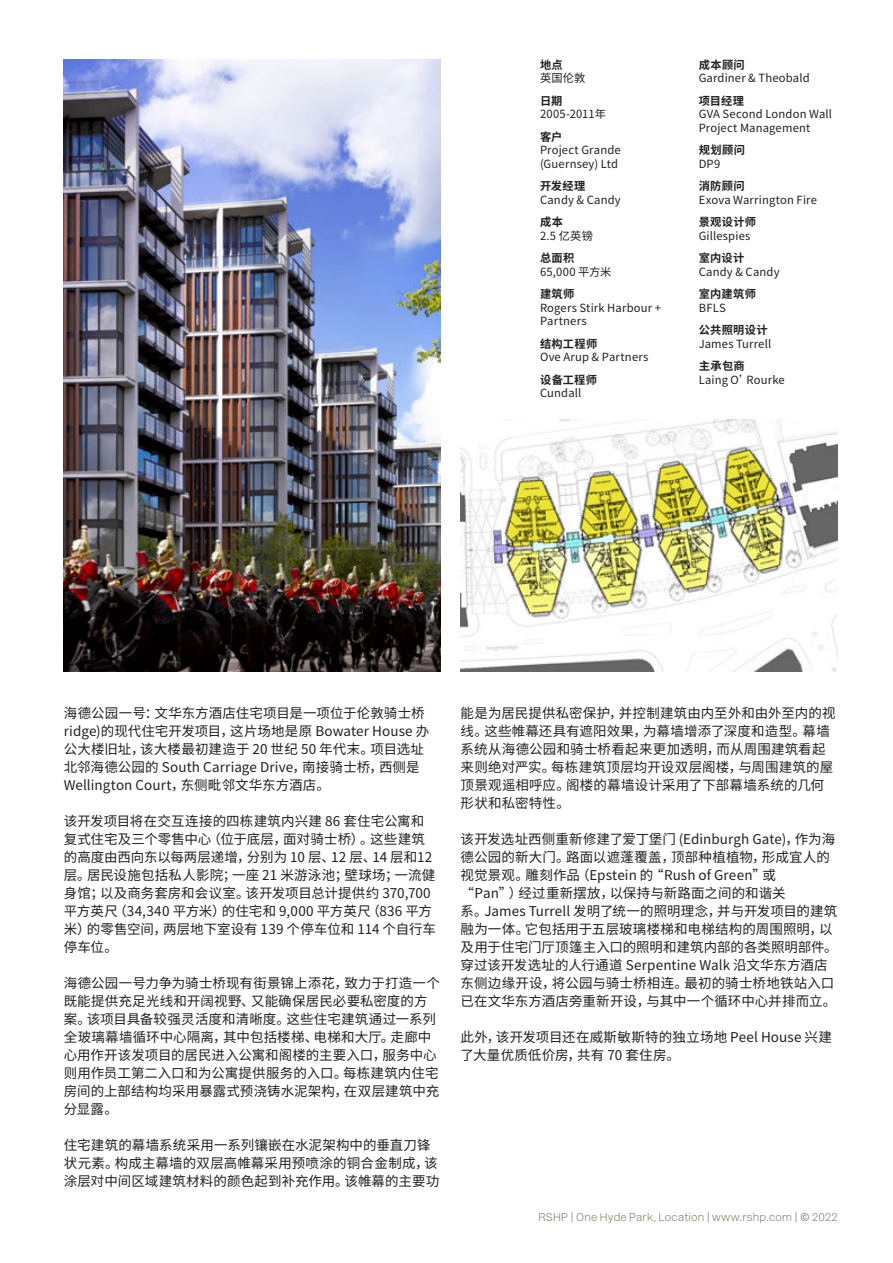
<style>
.page{position:relative;width:893px;height:1263px;background:#fff}
.page>*{position:absolute;margin:0;border:0;box-sizing:border-box;transform-origin:0 0}
.Body{font:13.5px/18px "Noto Sans CJ Ksc";letter-spacing:.01em;color:#231f20}
.Info_Body{font:11.25px/13.5px "Noto Sans CJ Ksc";letter-spacing:.015em;color:#231f20}
.Info_Header{font:700 11.25px "Noto Sans CJ Ksc";letter-spacing:.025em;color:#231f20}
.Header-Footer{font:11.25px "New Rail Alphabet White";letter-spacing:.02em;color:#82766a}
</style>
<div class="page">
<img style="left:64px;top:60px;width:377px;height:612px">
<img style="left:461px;top:420px;width:377px;height:252px">
<p class="Info_Header" style="left:540px;top:58px;width:24px">地点</p>
<p class="Info_Body" style="left:540px;top:71px;width:47px">英国伦敦</p>
<p class="Info_Header" style="left:540px;top:94px;width:24px">日期</p>
<p class="Info_Body" style="left:540px;top:107px;width:67px">2005-2011年</p>
<p class="Info_Header" style="left:540px;top:130px;width:24px">客户</p>
<p class="Info_Body" style="left:540px;top:143px;width:82px">Project Grande (Guernsey) Ltd</p>
<p class="Info_Header" style="left:540px;top:180px;width:47px">开发经理</p>
<p class="Info_Body" style="left:540px;top:193px;width:82px">Candy &amp; Candy</p>
<p class="Info_Header" style="left:540px;top:216px;width:24px">成本</p>
<p class="Info_Body" style="left:540px;top:229px;width:54px">2.5 亿英镑</p>
<p class="Info_Header" style="left:540px;top:252px;width:36px">总面积</p>
<p class="Info_Body" style="left:540px;top:265px;width:73px">65,000 平方米</p>
<p class="Info_Header" style="left:540px;top:288px;width:36px">建筑师</p>
<p class="Info_Body" style="left:540px;top:301px;width:122px">Rogers Stirk Harbour +<br>Partners</p>
<p class="Info_Header" style="left:540px;top:337px;width:59px">结构工程师</p>
<p class="Info_Body" style="left:540px;top:350px;width:110px">Ove Arup &amp; Partners</p>
<p class="Info_Header" style="left:540px;top:373px;width:58px">设备工程师</p>
<p class="Info_Body" style="left:540px;top:386px;width:43px">Cundall</p>
<p class="Info_Header" style="left:699px;top:58px;width:48px">成本顾问</p>
<p class="Info_Body" style="left:699px;top:71px;width:112px">Gardiner &amp; Theobald</p>
<p class="Info_Header" style="left:699px;top:94px;width:47px">项目经理</p>
<p class="Info_Body" style="left:699px;top:107px;width:135px">GVA Second London Wall<br>Project Management</p>
<p class="Info_Header" style="left:699px;top:144px;width:48px">规划顾问</p>
<p class="Info_Body" style="left:699px;top:157px;width:23px">DP9</p>
<p class="Info_Header" style="left:699px;top:180px;width:47px">消防顾问</p>
<p class="Info_Body" style="left:699px;top:193px;width:120px">Exova Warrington Fire</p>
<p class="Info_Header" style="left:699px;top:216px;width:59px">景观设计师</p>
<p class="Info_Body" style="left:699px;top:229px;width:53px">Gillespies</p>
<p class="Info_Header" style="left:699px;top:252px;width:47px">室内设计</p>
<p class="Info_Body" style="left:699px;top:265px;width:82px">Candy &amp; Candy</p>
<p class="Info_Header" style="left:699px;top:288px;width:59px">室内建筑师</p>
<p class="Info_Body" style="left:699px;top:301px;width:29px">BFLS</p>
<p class="Info_Header" style="left:699px;top:324px;width:70px">公共照明设计</p>
<p class="Info_Body" style="left:699px;top:337px;width:74px">James Turrell</p>
<p class="Info_Header" style="left:699px;top:360px;width:47px">主承包商</p>
<p class="Info_Body" style="left:699px;top:373px;width:88px">Laing O’Rourke</p>
<p class="Body" style="left:64px;top:705px;width:367px">海德公园一号：文华东方酒店住宅项目是一项位于伦敦骑士桥ridge)的现代住宅开发项目，这片场地是原 Bowater House 办公大楼旧址，该大楼最初建造于 20 世纪 50 年代末。项目选址北邻海德公园的 South Carriage Drive，南接骑士桥，西侧是Wellington Court，东侧毗邻文华东方酒店。</p>
<p class="Body" style="left:64px;top:813px;width:374px">该开发项目将在交互连接的四栋建筑内兴建 86 套住宅公寓和复式住宅及三个零售中心（位于底层，面对骑士桥）。这些建筑的高度由西向东以每两层递增，分别为 10 层、12 层、14 层和12层。居民设施包括私人影院；一座 21 米游泳池；壁球场；一流健身馆；以及商务套房和会议室。该开发项目总计提供约 370,700平方英尺（34,340 平方米）的住宅和 9,000 平方英尺（836 平方米）的零售空间，两层地下室设有 139 个停车位和 114 个自行车停车位。</p>
<p class="Body" style="left:64px;top:975px;width:378px">海德公园一号力争为骑士桥现有街景锦上添花，致力于打造一个既能提供充足光线和开阔视野、又能确保居民必要私密度的方案。该项目具备较强灵活度和清晰度。这些住宅建筑通过一系列全玻璃幕墙循环中心隔离，其中包括楼梯、电梯和大厅。走廊中心用作开该发项目的居民进入公寓和阁楼的主要入口，服务中心则用作员工第二入口和为公寓提供服务的入口。每栋建筑内住宅房间的上部结构均采用暴露式预浇铸水泥架构，在双层建筑中充分显露。</p>
<p class="Body" style="left:64px;top:1137px;width:377px">住宅建筑的幕墙系统采用一系列镶嵌在水泥架构中的垂直刀锋状元素。构成主幕墙的双层高帷幕采用预喷涂的铜合金制成，该涂层对中间区域建筑材料的颜色起到补充作用。该帷幕的主要功</p>
<p class="Body" style="left:461px;top:705px;width:376px">能是为居民提供私密保护，并控制建筑由内至外和由外至内的视线。这些帷幕还具有遮阳效果，为幕墙增添了深度和造型。幕墙系统从海德公园和骑士桥看起来更加透明，而从周围建筑看起来则绝对严实。每栋建筑顶层均开设双层阁楼，与周围建筑的屋顶景观遥相呼应。阁楼的幕墙设计采用了下部幕墙系统的几何形状和私密特性。</p>
<p class="Body" style="left:461px;top:831px;width:379px">该开发选址西侧重新修建了爱丁堡门 (Edinburgh Gate)，作为海德公园的新大门。路面以遮蓬覆盖，顶部种植植物，形成宜人的视觉景观。雕刻作品（Epstein 的“Rush of Green”或<br>“Pan”）经过重新摆放，以保持与新路面之间的和谐关<br>系。James Turrell 发明了统一的照明理念，并与开发项目的建筑融为一体。它包括用于五层玻璃楼梯和电梯结构的周围照明，以及用于住宅门厅顶篷主入口的照明和建筑内部的各类照明部件。穿过该开发选址的人行通道 Serpentine Walk 沿文华东方酒店东侧边缘开设，将公园与骑士桥相连。最初的骑士桥地铁站入口已在文华东方酒店旁重新开设，与其中一个循环中心并排而立。</p>
<p class="Body" style="left:461px;top:1029px;width:373px">此外，该开发项目还在威斯敏斯特的独立场地 Peel House 兴建了大量优质低价房，共有 70 套住房。</p>
<p class="Header-Footer" style="left:538px;top:1209px;width:301px">RSHP | One Hyde Park, Location | www.rshp.com | © 2022</p>
</div>
